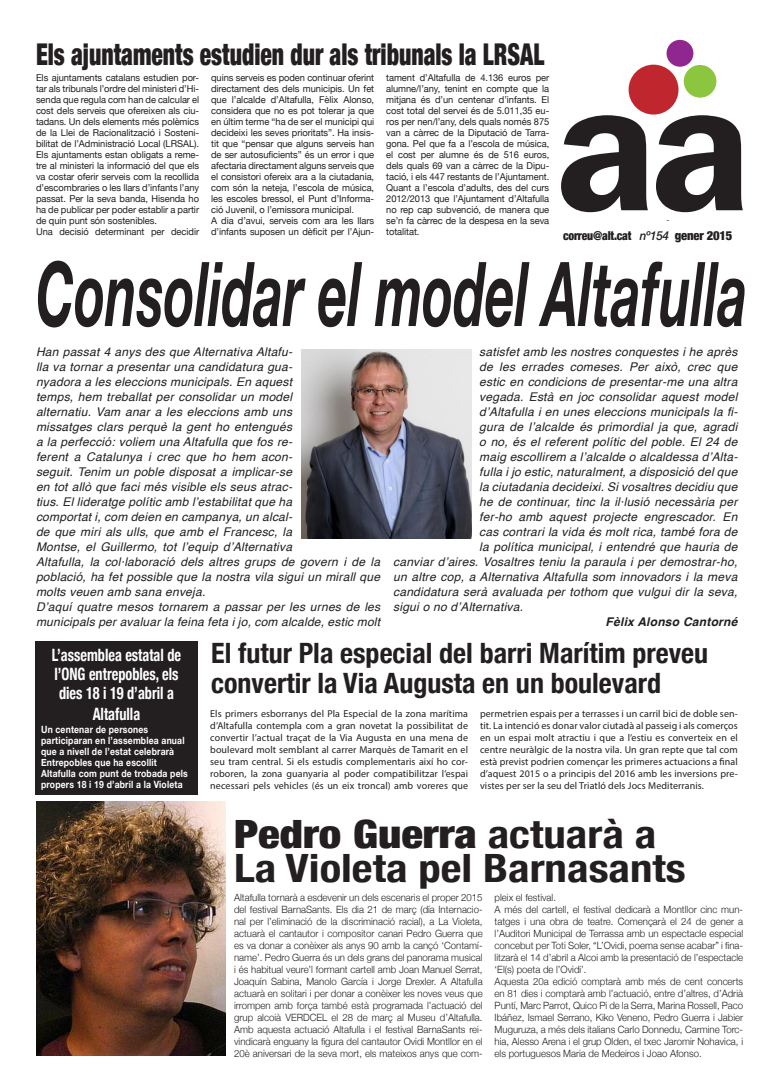
<style>
.page{position:relative;width:780px;height:1092px;background:#fff}
.page>*{position:absolute;margin:0;border:0;box-sizing:border-box;transform-origin:0 0}
.t1{font:600 188.6px "Franklin Gothic";color:#231f20}
.t2{font:italic 700 89.4px "Helvetica Neue";color:#231f20;scale:.58 1}
.t3{font:700 condensed 39px/34px "Helvetica Neue";color:#231f20;scale:1.15 1}
.t4{font:30.5px "Franklin Gothic";color:#231f20}
.t5{font:900 condensed 30px "Helvetica Neue";color:#231f20;scale:.79 1}
.t6{font:700 condensed 28px "Helvetica Neue";color:#231f20}
.t7{font:700 condensed 17px/19px "Helvetica Neue";color:#fff;scale:.84 1}
.t8{font:900 condensed 12.6px "Helvetica Neue";letter-spacing:-.015em;color:#231f20}
.t9{font:900 condensed 12.3px "Helvetica Neue";letter-spacing:-.015em;color:#231f20;scale:.94 1}
.t10{font:italic 500 12.3px "Helvetica Neue";letter-spacing:-.015em;color:#231f20;scale:.94 1}
.t11{font:italic 12px/15px "Helvetica";letter-spacing:.02em;color:#231f20}
.t12{font:italic 700 12px "Helvetica";letter-spacing:.02em;color:#231f20}
.t13{font:300 10px/12px "Helvetica Neue";color:#231f20;text-align:justify;scale:.96 1}
.t14{font:10px/12px "Myriad Pro";letter-spacing:.01em;color:#231f20;text-align:justify}
.t15{font:700 10px/11px "Helvetica Neue";letter-spacing:.02em;color:#fff;scale:.86 1}
.t16{font:9.5px/11px "Helvetica Neue";letter-spacing:-.005em;color:#231f20;text-align:justify}
.s1{font-weight:900}
</style>
<div class="page">
<div style="left:666px;top:40px;width:27px;height:27px;background:#90268f;border-radius:50%"></div>
<div style="left:628px;top:65px;width:50px;height:49px;background:#c0262d;border-radius:50%"></div>
<div style="left:683px;top:65px;width:33px;height:33px;background:#8bc63e;border-radius:50%"></div>
<img style="left:36px;top:801px;width:189px;height:254px">
<div style="left:35px;top:641px;width:162px;height:153px;background:#231f20"></div>
<img style="left:301px;top:349px;width:170px;height:189px">
<p class="t5" style="left:36px;top:30px;width:645px">Els ajuntaments estudien dur als tribunals la LRSAL</p>
<p class="t16" style="left:36px;top:73px;width:165px">Els ajuntaments catalans estudien por&shy;tar als tribunals l’ordre del ministeri d’Hi&shy;senda que regula com han de calcular el cost dels serveis que ofereixen als ciu&shy;tadans. Un dels elements més polèmics de la Llei de Racionalització i Sosteni&shy;bilitat de l’Administració Local (LRSAL).<br>Els ajuntaments estan obligats a reme&shy;tre al ministeri la informació del que els va costar oferir serveis com la recollida d’escombraries o les llars d’infants l’any passat. Per la seva banda, Hisenda ho ha de publicar per poder establir a partir de quin punt són sostenibles.</p>
<p class="t16" style="left:36px;top:227px;width:165px">Una decisió determinant per decidir</p>
<p class="t16" style="left:211px;top:73px;width:165px">quins serveis es poden continuar oferint directament des dels municipis. Un fet que l’alcalde d’Altafulla, Fèlix Alonso, considera que no es pot tolerar ja que en últim terme “ha de ser el municipi qui decideixi les seves prioritats”. Ha insis&shy;tit que “pensar que alguns serveis han de ser autosuficients” és un error i que afectaria directament alguns serveis que el consistori ofereix ara a la ciutadania, com són la neteja, l’escola de música, les escoles bressol, el Punt d’Informa&shy;ció Juvenil, o l’emissora municipal.</p>
<p class="t16" style="left:211px;top:216px;width:165px">A dia d’avui, serveis com ara les llars d’infants suposen un dèficit per l’Ajun-</p>
<p class="t16" style="left:386px;top:73px;width:165px">tament d’Altafulla de 4.136 euros per alumne/l’any, tenint en compte que la mitjana és d’un centenar d’infants. El cost total del servei és de 5.011,35 eu&shy;ros per nen/l’any, dels quals només 875 van a càrrec de la Diputació de Tarra&shy;gona. Pel que fa a l’escola de música, el cost per alumne és de 516 euros, dels quals 69 van a càrrec de la Dipu&shy;tació, i els 447 restants de l’Ajuntament.<br>Quant a l’escola d’adults, des del curs 2012/2013 que l’Ajuntament d’Altafulla no rep cap subvenció, de manera que se’n fa càrrec de la despesa en la seva totalitat.</p>
<p class="t1" style="left:555px;top:31px;width:199px">aa</p>
<p class="t9" style="left:563px;top:225px;width:74px">correu@alt.cat</p>
<p class="t4" style="left:581px;top:212px;width:149px">www.alt.cat</p>
<p class="t10" style="left:639px;top:225px;width:33px">nº154</p>
<p class="t8" style="left:675px;top:225px;width:59px">gener 2015</p>
<p class="t2" style="left:36px;top:224px;width:1227px">Consolidar el model Altafulla</p>
<p class="t11" style="left:479px;top:344px;width:260px">satisfet amb les nostres conquestes i he après</p>
<p class="t11" style="left:479px;top:359px;width:259px">de les errades comeses. Per això, crec que</p>
<p class="t11" style="left:479px;top:374px;width:259px">estic en condicions de presentar-me una altra</p>
<p class="t11" style="left:479px;top:389px;width:259px">vegada. Està en joc consolidar aquest model</p>
<p class="t11" style="left:479px;top:404px;width:260px">d’Altafulla i en unes eleccions municipals la fi-</p>
<p class="t11" style="left:479px;top:419px;width:259px">gura de l’alcalde és primordial ja que, agradi</p>
<p class="t11" style="left:479px;top:434px;width:259px">o no, és el referent polític del poble. El 24 de</p>
<p class="t11" style="left:479px;top:449px;width:260px">maig escollirem a l’alcalde o alcaldessa d’Alta-</p>
<p class="t11" style="left:479px;top:464px;width:259px">fulla i jo estic, naturalment, a disposició del que</p>
<p class="t11" style="left:479px;top:479px;width:259px">la ciutadania decideixi. Si vosaltres decidiu que</p>
<p class="t11" style="left:479px;top:494px;width:259px">he de continuar, tinc la il·lusió necessària per</p>
<p class="t11" style="left:479px;top:509px;width:259px">fer-ho amb aquest projecte engrescador. En</p>
<p class="t11" style="left:479px;top:524px;width:260px">cas contrari la vida és molt rica, també fora de</p>
<p class="t11" style="left:479px;top:539px;width:259px">la política municipal, i entendré que hauria de</p>
<p class="t11" style="left:393px;top:554px;width:345px">canviar d’aires. Vosaltres teniu la paraula i per demostrar-ho,</p>
<p class="t11" style="left:393px;top:569px;width:345px">un altre cop, a Alternativa Altafulla som innovadors i la meva</p>
<p class="t11" style="left:393px;top:584px;width:345px">candidatura serà avaluada per tothom que vulgui dir la seva,</p>
<p class="t11" style="left:393px;top:599px;width:131px">sigui o no d’Alternativa.</p>
<p class="t12" style="left:605px;top:611px;width:133px">Fèlix Alonso Cantorné</p>
<p class="t6" style="left:211px;top:630px;width:498px">El futur Pla especial del barri Marítim preveu</p>
<p class="t6" style="left:211px;top:660px;width:451px">convertir la Via Augusta en un boulevard</p>
<p class="t14" style="left:210px;top:707px;width:259px">Els primers esborranys del Pla Especial de la zona marítima d’Altafulla contempla com a gran novetat la possibilitat de convertir l’actual traçat de la Via Augusta en una mena de boulevard molt semblant al carrer Marquès de Tamarit en el seu tram central. Si els estudis complementaris així ho cor&shy;roboren, la zona guanyaria al poder compatibilitzar l’espai necessari pels vehicles (és un eix troncal) amb voreres que</p>
<p class="t14" style="left:480px;top:707px;width:259px">permetrien espais per a terrasses i un carril bici de doble sen&shy;tit. La intenció es donar valor ciutadà al passeig i als comerços en un espai molt atractiu i que a l’estiu es converteix en el centre neuràlgic de la nostra vila. Un gran repte que tal com està previst podrien començar les primeres actuacions a final d’aquest 2015 o a principis del 2016 amb les inversions pre&shy;vistes per ser la seu del Triatló dels Jocs Mediterranis.</p>
<p class="t11" style="left:36px;top:344px;width:345px">Han passat 4 anys des que Alternativa Altafu-<br>lla va tornar a presentar una candidatura gua-<br>nyadora a les eleccions municipals. En aquest<br>temps, hem treballat per consolidar un model<br>alternatiu. Vam anar a les eleccions amb uns<br>missatges clars perquè la gent ho entengués<br>a la perfecció: voliem una Altafulla que fos re-<br>ferent a Catalunya i crec que ho hem acon-<br>seguit. Tenim un poble disposat a implicar-se<br>en tot allò que faci més visible els seus atrac-<br>tius. El lideratge polític amb l’estabilitat que ha<br>comportat i, com deien en campanya, un alcal-<br>de que miri als ulls, que amb el Francesc, la<br>Montse, el Guillermo, tot l’equip d’Alternativa<br>Altafulla, la col·laboració dels altres grups de govern i de la població, ha fet possible que la nostra vila sigui un mirall que molts veuen amb sana enveja.</p>
<p class="t11" style="left:36px;top:599px;width:345px">D’aquí quatre mesos tornarem a passar per les urnes de les municipals per avaluar la feina feta i jo, com alcalde, estic molt</p>
<p class="t7" style="left:52px;top:644px;width:155px">L’assemblea estatal de l’ONG entrepobles, els dies 18 i 19 d’abril a</p>
<p class="t7" style="left:93px;top:703px;width:58px">Altafulla</p>
<p class="t15" style="left:41px;top:724px;width:172px">Un centenar de persones participaran en l’assemblea anual que a nivell de l’estat celebrarà<br>Entrepobles que ha escollit<br>Altafulla com punt de trobada pels propers 18 i 19 d’abril a la Violeta</p>
<p class="t3" style="left:234px;top:814px;width:394px"><span class="s1">Pedro Guerra</span> actuarà a<br>La Violeta pel Barnasants</p>
<p class="t13" style="left:234px;top:891px;width:260px">Altafulla tornarà a esdevenir un dels escenaris el proper 2015 del festival BarnaSants. Els dia 21 de març (día Internacio&shy;nal per l’eliminació de la discriminació racial), a La Violeta, actuarà el cantautor i compositor canari Pedro Guerra que es va donar a conèixer als anys 90 amb la cançó ‘Contamí&shy;name’. Pedro Guerra és un dels grans del panorama musical i és habitual veure’l formant cartell amb Joan Manuel Serrat, Joaquín Sabina, Manolo García i Jorge Drexler. A Altafulla actuarà en solitari i per donar a conèixer les noves veus que irrompen amb força també està programada l’actuació del grup alcoià VERDCEL el 28 de març al Museu d’Altafulla.<br>Amb aquesta actuació Altafulla i el festival BarnaSants rei&shy;vindicarà enguany la figura del cantautor Ovidi Montllor en el 20è aniversari de la seva mort, els mateixos anys que com-</p>
<p class="t13" style="left:494px;top:891px;width:65px">pleix el festival.</p>
<p class="t13" style="left:494px;top:903px;width:260px">A més del cartell, el festival dedicarà a Montllor cinc mun&shy;tatges i una obra de teatre. Començarà el 24 de gener a l’Auditori Municipal de Terrassa amb un espectacle especial concebut per Toti Soler, “L’Ovidi, poema sense acabar” i fina&shy;litzarà el 14 d’abril a Alcoi amb la presentació de l’espectacle ‘El(s) poeta de l’Ovidi’.</p>
<p class="t13" style="left:494px;top:975px;width:260px">Aquesta 20a edició comptarà amb més de cent concerts en 81 dies i comptarà amb l’actuació, entre d’altres, d’Adrià Puntí, Marc Parrot, Quico Pi de la Serra, Marina Rossell, Paco Ibáñez, Ismael Serrano, Kiko Veneno, Pedro Guerra i Jabier Muguruza, a més dels italians Carlo Donnedu, Carmine Torc&shy;hia, Alesso Arena i el grup Olden, el txec Jaromir Nohavica, i els portuguesos Maria de Medeiros i Joao Afonso.</p>
</div>
